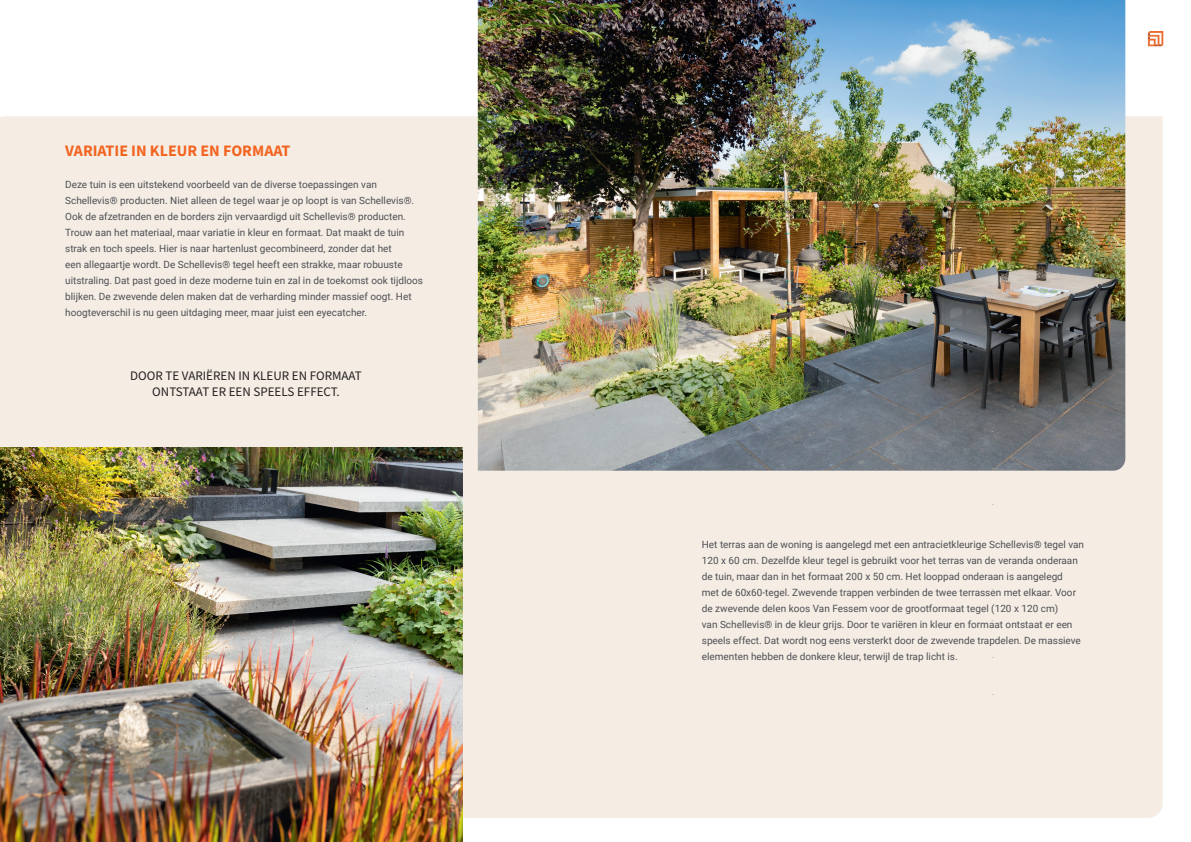
<style>
.page{position:relative;width:1191px;height:842px;background:#fff}
.page>*{position:absolute;margin:0;border:0;box-sizing:border-box;transform-origin:0 0}
.t1{font:700 16px "Source Sans Pro";color:#f36421}
.t2{font:13px/16px "Source Sans Pro";color:#231f20;text-align:center}
.t3{font:10px/16px "Roboto";color:#4d4e55}
.t4{font:9px "Roboto";color:#f36421}
.t5{font:italic 8px "Roboto";color:#aeb1b2}
</style>
<div class="page">
<div style="left:0;top:116px;width:1162px;height:702px;background:#f5ede3"></div>
<img style="left:478px;top:0;width:647px;height:471px">
<img style="left:1147px;top:31px;width:17px;height:16px">
<img style="left:0;top:447px;width:462px;height:395px">
<h1 class="t1" style="left:65px;top:140px;width:227px">VARIATIE IN KLEUR EN FORMAAT</h1>
<p class="t3" style="left:65px;top:176px;width:359px">Deze tuin is een uitstekend voorbeeld van de diverse toepassingen van Schellevis® producten. Niet alleen de tegel waar je op loopt is van Schellevis®.<br>Ook de afzetranden en de borders zijn vervaardigd uit Schellevis® producten.<br>Trouw aan het materiaal, maar variatie in kleur en formaat. Dat maakt de tuin strak en toch speels. Hier is naar hartenlust gecombineerd, zonder dat het<br>een allegaartje wordt. De Schellevis® tegel heeft een strakke, maar robuuste uitstraling. Dat past goed in deze moderne tuin en zal in de toekomst ook tijdloos blijken. De zwevende delen maken dat de verharding minder massief oogt. Het hoogteverschil is nu geen uitdaging meer, maar juist een eyecatcher.</p>
<h2 class="t2" style="left:130px;top:368px;width:233px">DOOR TE VARIËREN IN KLEUR EN FORMAAT<br>ONTSTAAT ER EEN SPEELS EFFECT.</h2>
<p class="t4" style="left:23px;top:818px;width:7px">4</p>
<p class="t5" style="left:991px;top:425px;width:4px">-</p>
<p class="t5" style="left:991px;top:462px;width:4px">-</p>
<p class="t5" style="left:991px;top:499px;width:4px">-</p>
<p class="t5" style="left:991px;top:536px;width:4px">-</p>
<p class="t3" style="left:702px;top:536px;width:384px">Het terras aan de woning is aangelegd met een antracietkleurige Schellevis® tegel van 120 x 60 cm. Dezelfde kleur tegel is gebruikt voor het terras van de veranda onderaan de tuin, maar dan in het formaat 200 x 50 cm. Het looppad onderaan is aangelegd<br>met de 60x60-tegel. Zwevende trappen verbinden de twee terrassen met elkaar. Voor de zwevende delen koos Van Fessem voor de grootformaat tegel (120 x 120 cm)<br>van Schellevis® in de kleur grijs. Door te variëren in kleur en formaat ontstaat er een speels effect. Dat wordt nog eens versterkt door de zwevende trapdelen. De massieve elementen hebben de donkere kleur, terwijl de trap licht is.</p>
<p class="t5" style="left:991px;top:584px;width:4px">-</p>
<p class="t5" style="left:991px;top:615px;width:4px">-</p>
<p class="t5" style="left:991px;top:652px;width:4px">-</p>
<p class="t5" style="left:991px;top:689px;width:4px">-</p>
</div>
